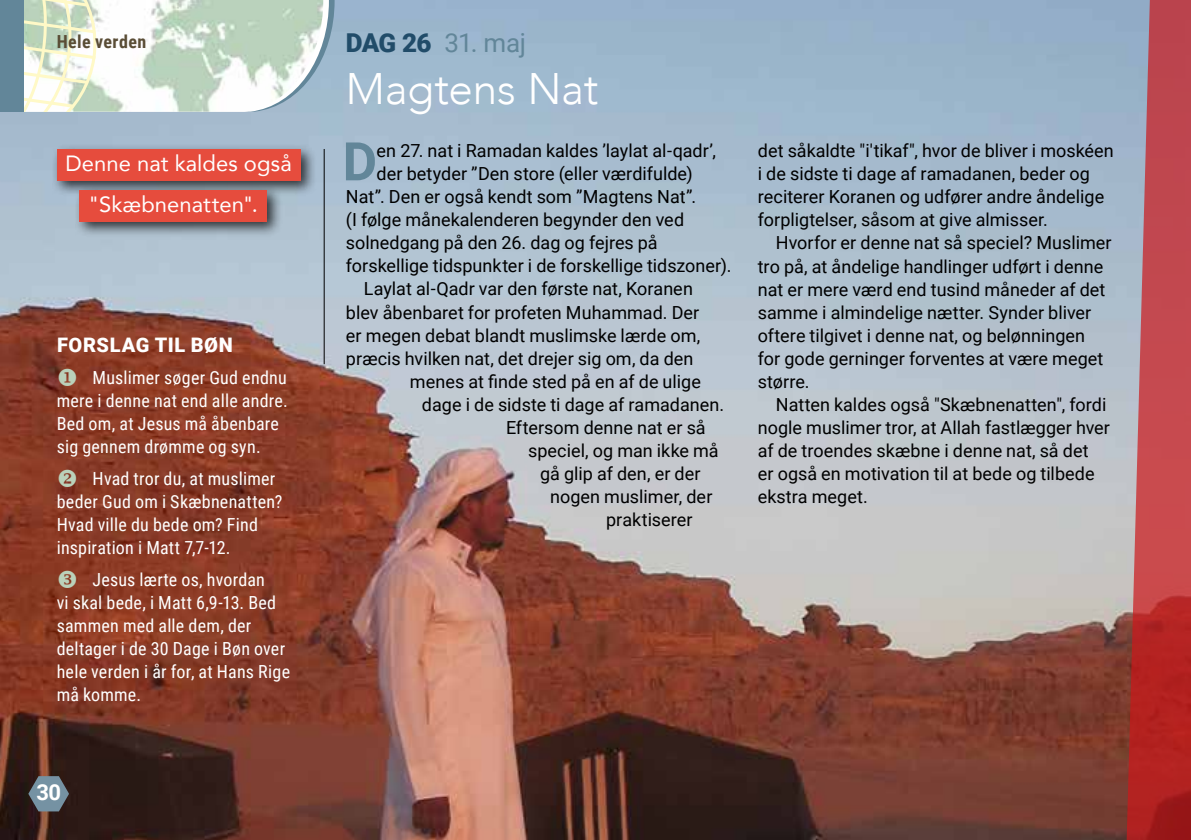
<style>
.page{position:relative;width:1191px;height:840px;background:#fff}
.page>*{position:absolute;margin:0;border:0;box-sizing:border-box;transform-origin:0 0}
.t1{font:700 53.2px "Roboto";color:#628699}
.t2{font:300 44px "Avenir";letter-spacing:-.005em;color:#fff}
.t3{font:26px "Roboto";color:#628699}
.t4{font:22px/41.2px "Avenir";letter-spacing:.005em;color:#fff;text-align:center}
.t5{font:700 22px "Roboto";color:#fff}
.t6{font:900 20px "Roboto";letter-spacing:.035em;color:#fff}
.t7{font:18px/23px "Roboto";color:#000}
.t8{font:18px/23px "Roboto Condensed";letter-spacing:.015em;color:#fff}
.t9{font:700 18px "Roboto Condensed";letter-spacing:.025em;color:#5a4d36}
.s1{font-weight:900;color:#214c69}
</style>
<div class="page">
<img style="left:0;top:0;width:1126px;height:839px">
<svg style="left:1126px;top:0;width:65px;height:839px;background:#b94f55"></svg>
<svg style="left:28px;top:775px;width:41px;height:36px"></svg>
<hr style="left:324px;top:149px;width:1px;height:215px;background:#000">
<div style="left:51px;top:144px;width:266px;height:52px;background:#000;opacity:.75"></div>
<div style="left:57px;top:149px;width:243px;height:31px;background:#e64c3d"></div>
<div style="left:74px;top:185px;width:209px;height:52px;background:#000;opacity:.75"></div>
<div style="left:79px;top:190px;width:187px;height:31px;background:#e64c3d"></div>
<svg style="left:24px;top:0;width:310px;height:111px"></svg>
<div style="left:0;top:0;width:24px;height:111px;background:#628699"></div>
<hr style="left:1190px;top:0;width:1px;height:111px;background:#628699">
<svg style="left:59px;top:368px;width:38px;height:19px"></svg>
<svg style="left:59px;top:469px;width:17px;height:18px"></svg>
<svg style="left:59px;top:570px;width:17px;height:18px"></svg>
<p class="t9" style="left:57px;top:29px;width:91px">Hele verden</p>
<p class="t4" style="left:65px;top:142px;width:228px">Denne nat kaldes også "Skæbnenatten".</p>
<p class="t6" style="left:57px;top:330px;width:177px">FORSLAG TIL BØN</p>
<p class="t8" style="left:57px;top:365px;width:233px;text-indent:36px">Muslimer søger Gud endnu mere i denne nat end alle andre.<br>Bed om, at Jesus må åbenbare sig gennem drømme og syn.</p>
<p class="t8" style="left:57px;top:466px;width:227px;text-indent:36px">Hvad tror du, at muslimer beder Gud om i Skæbnenatten?<br>Hvad ville du bede om? Find inspiration i Matt 7,7-12.</p>
<p class="t8" style="left:57px;top:567px;width:235px;text-indent:36px">Jesus lærte os, hvordan<br>vi skal bede, i Matt 6,9-13. Bed sammen med alle dem, der deltager i de 30 Dage i Bøn over hele verden i år for, at Hans Rige må komme.</p>
<p class="t5" style="left:36px;top:776px;width:26px">30</p>
<h3 class="t3" style="left:346px;top:24px;width:181px"><span class="s1">DAG 26</span> 31. maj</h3>
<h2 class="t2" style="left:346px;top:62px;width:254px">Magtens Nat</h2>
<h1 class="t1" style="left:342px;top:124px;width:36px">D</h1>
<p class="t7" style="left:376px;top:139px;width:341px">en 27. nat i Ramadan kaldes ’laylat al-qadr’,</p>
<p class="t7" style="left:376px;top:162px;width:318px">der betyder ”Den store (eller værdifulde)</p>
<p class="t7" style="left:346px;top:185px;width:352px">Nat”. Den er også kendt som ”Magtens Nat”.</p>
<p class="t7" style="left:346px;top:208px;width:340px">(I følge månekalenderen begynder den ved</p>
<p class="t7" style="left:346px;top:231px;width:313px">solnedgang på den 26. dag og fejres på</p>
<p class="t7" style="left:346px;top:254px;width:387px">forskellige tidspunkter i de forskellige tidszoner).</p>
<p class="t7" style="left:364px;top:277px;width:330px">Laylat al-Qadr var den første nat, Koranen</p>
<p class="t7" style="left:346px;top:300px;width:355px">blev åbenbaret for profeten Muhammad. Der</p>
<p class="t7" style="left:346px;top:323px;width:356px">er megen debat blandt muslimske lærde om,</p>
<p class="t7" style="left:346px;top:346px;width:349px">præcis hvilken nat, det drejer sig om, da den</p>
<p class="t7" style="left:410px;top:369px;width:292px">menes at finde sted på en af de ulige</p>
<p class="t7" style="left:422px;top:392px;width:304px">dage i de sidste ti dage af ramadanen.</p>
<p class="t7" style="left:506px;top:415px;width:201px">Eftersom denne nat er så</p>
<p class="t7" style="left:528px;top:438px;width:192px">speciel, og man ikke må</p>
<p class="t7" style="left:540px;top:461px;width:162px">gå glip af den, er der</p>
<p class="t7" style="left:550px;top:484px;width:164px">nogen muslimer, der</p>
<p class="t7" style="left:606px;top:507px;width:88px">praktiserer</p>
<p class="t7" style="left:758px;top:139px;width:357px">det såkaldte "i'tikaf", hvor de bliver i moskéen i de sidste ti dage af ramadanen, beder og reciterer Koranen og udfører andre åndelige forpligtelser, såsom at give almisser.</p>
<p class="t7" style="left:758px;top:231px;width:355px;text-indent:18px">Hvorfor er denne nat så speciel? Muslimer tro på, at åndelige handlinger udført i denne nat er mere værd end tusind måneder af det samme i almindelige nætter. Synder bliver oftere tilgivet i denne nat, og belønningen for gode gerninger forventes at være meget større.</p>
<p class="t7" style="left:758px;top:392px;width:354px;text-indent:18px">Natten kaldes også "Skæbnenatten", fordi nogle muslimer tror, at Allah fastlægger hver af de troendes skæbne i denne nat, så det<br>er også en motivation til at bede og tilbede ekstra meget.</p>
</div>
